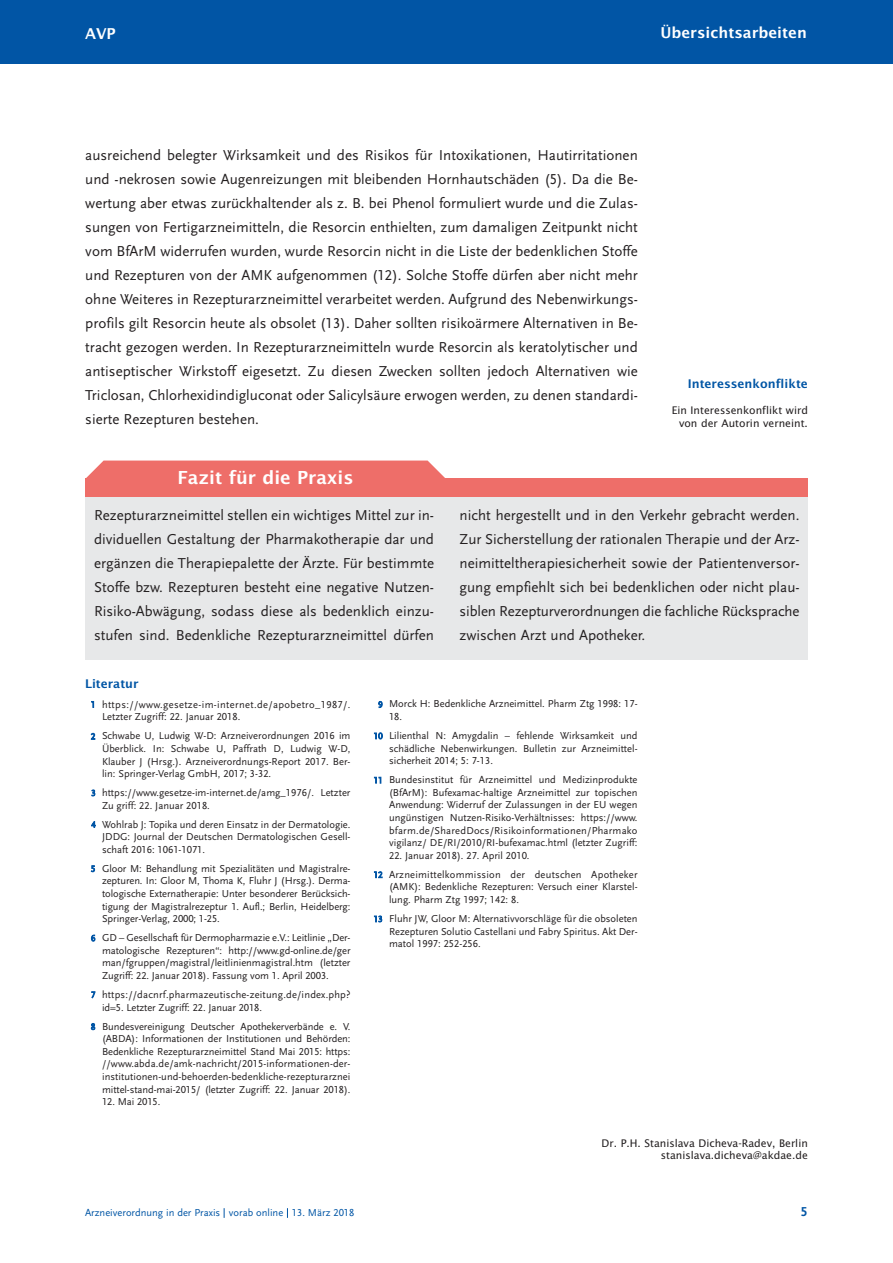
<style>
.page{position:relative;width:893px;height:1263px;background:#fff}
.page>*{position:absolute;margin:0;border:0;box-sizing:border-box;transform-origin:0 0}
.t1{font:600 18px "Lucida Sans";color:#fff}
.t2{font:15px/24px "Scala Sans LF";color:#231f20;text-align:justify}
.t3{font:600 15px "Lucida Sans";color:#fff}
.t4{font:700 13.5px "Scala Sans LF";color:#0155a5}
.t5{font:600 12px "Lucida Sans";color:#0155a5}
.t6{font:10.5px/12.6px "Scala Sans LF";color:#231f20;text-align:justify}
.t7{font:10.5px/12.6px "Scala Sans LF";letter-spacing:.02em;color:#231f20}
.t8{font:10.5px/12.6px "Lucida Sans";color:#231f20;text-align:right}
.t9{font:10.5px/12.6px "Scala Sans LF";letter-spacing:.035em;color:#231f20}
.t10{font:10.5px "Scala Sans LF";color:#0155a5}
.s1{font-size:9px;color:#0155a5}
</style>
<div class="page">
<div style="left:0;top:0;width:892px;height:64px;background:#0155a5"></div>
<div style="left:85px;top:478px;width:723px;height:19px;background:#ee6e69"></div>
<div style="left:86px;top:497px;width:722px;height:162px;background:#e7e8e9"></div>
<div style="left:86px;top:461px;width:359px;height:17px;background:#ee6e69"></div>
<h2 class="t3" style="left:85px;top:25px;width:32px">AVP</h2>
<h2 class="t3" style="left:660px;top:24px;width:148px">Übersichtsarbeiten</h2>
<p class="t2" style="left:85px;top:143px;width:554px">ausreichend belegter Wirksamkeit und des Risikos für Intoxikationen, Hautirritationen und -nekrosen sowie Augenreizungen mit bleibenden Hornhautschäden (5). Da die Be&shy;wertung aber etwas zurückhaltender als z. B. bei Phenol formuliert wurde und die Zulas&shy;sungen von Fertigarzneimitteln, die Resorcin enthielten, zum damaligen Zeitpunkt nicht vom BfArM widerrufen wurden, wurde Resorcin nicht in die Liste der bedenklichen Stoffe und Rezepturen von der AMK aufgenommen (12). Solche Stoffe dürfen aber nicht mehr ohne Weiteres in Rezepturarzneimittel verarbeitet werden. Aufgrund des Nebenwirkungs&shy;profils gilt Resorcin heute als obsolet (13). Daher sollten risikoärmere Alternativen in Be&shy;tracht gezogen werden. In Rezepturarzneimitteln wurde Resorcin als keratolytischer und antiseptischer Wirkstoff eigesetzt. Zu diesen Zwecken sollten jedoch Alternativen wie Triclosan, Chlorhexidindigluconat oder Salicylsäure erwogen werden, zu denen standardi&shy;sierte Rezepturen bestehen.</p>
<h1 class="t1" style="left:178px;top:467px;width:177px">Fazit für die Praxis</h1>
<p class="t5" style="left:688px;top:377px;width:122px">Interessenkonflikte</p>
<p class="t8" style="left:672px;top:404px;width:138px">Ein Interessenkonflikt wird von der Autorin verneint.</p>
<p class="t2" style="left:94px;top:503px;width:341px">Rezepturarzneimittel stellen ein wichtiges Mittel zur in&shy;dividuellen Gestaltung der Pharmakotherapie dar und ergänzen die Therapiepalette der Ärzte. Für bestimmte Stoffe bzw. Rezepturen besteht eine negative Nutzen-Risiko-Abwägung, sodass diese als bedenklich einzu&shy;stufen sind. Bedenkliche Rezepturarzneimittel dürfen</p>
<p class="t2" style="left:460px;top:503px;width:341px">nicht hergestellt und in den Verkehr gebracht werden.<br>Zur Sicherstellung der rationalen Therapie und der Arz&shy;neimitteltherapiesicherheit sowie der Patientenversor&shy;gung empfiehlt sich bei bedenklichen oder nicht plau&shy;siblen Rezepturverordnungen die fachliche Rücksprache zwischen Arzt und Apotheker.</p>
<p class="t5" style="left:85px;top:677px;width:55px">Literatur</p>
<p class="t9" style="left:102px;top:698px;width:250px;text-indent:-11px"><span class="s1">1</span> https://www.gesetze-im-internet.de/apobetro_1987/.<br>Letzter Zugriff: 22. Januar 2018.</p>
<p class="t6" style="left:102px;top:730px;width:250px;text-indent:-11px"><span class="s1">2</span> Schwabe U, Ludwig W-D: Arzneiverordnungen 2016 im Überblick. In: Schwabe U, Paffrath D, Ludwig W-D, Klauber J (Hrsg.). Arzneiverordnungs-Report 2017. Ber&shy;lin: Springer-Verlag GmbH, 2017; 3-32.</p>
<p class="t6" style="left:102px;top:786px;width:250px;text-indent:-11px"><span class="s1">3</span> https://www.gesetze-im-internet.de/amg_1976/. Letzter<br>Zu griff: 22. Januar 2018.</p>
<p class="t6" style="left:102px;top:818px;width:250px;text-indent:-11px"><span class="s1">4</span> Wohlrab J: Topika und deren Einsatz in der Dermatologie.<br>JDDG: Journal der Deutschen Dermatologischen Gesell&shy;schaft 2016: 1061-1071.</p>
<p class="t6" style="left:102px;top:862px;width:250px;text-indent:-11px"><span class="s1">5</span> Gloor M: Behandlung mit Spezialitäten und Magistralre&shy;zepturen. In: Gloor M, Thoma K, Fluhr J (Hrsg.). Derma&shy;tologische Externatherapie: Unter besonderer Berücksich&shy;tigung der Magistralrezeptur 1. Aufl.; Berlin, Heidelberg:<br>Springer-Verlag, 2000; 1-25.</p>
<p class="t6" style="left:102px;top:932px;width:250px;text-indent:-11px"><span class="s1">6</span> GD – Gesellschaft für Dermopharmazie e.V.: Leitlinie „Der&shy;matologische Rezepturen“: http://www.gd-online.de/ger man/fgruppen/magistral/leitlinienmagistral.htm (letzter Zugriff: 22. Januar 2018). Fassung vom 1. April 2003.</p>
<p class="t7" style="left:102px;top:988px;width:250px;text-indent:-11px"><span class="s1">7</span> https://dacnrf.pharmazeutische-zeitung.de/index.php? id=5. Letzter Zugriff: 22. Januar 2018.</p>
<p class="t6" style="left:102px;top:1020px;width:250px;text-indent:-11px"><span class="s1">8</span> Bundesvereinigung Deutscher Apothekerverbände e. V. (ABDA): Informationen der Institutionen und Behörden:<br>Bedenkliche Rezepturarzneimittel Stand Mai 2015: https: //www.abda.de/amk-nachricht/2015-informationen-der&shy;institutionen-und-behoerden-bedenkliche-rezepturarznei mittel-stand-mai-2015/ (letzter Zugriff: 22. Januar 2018).</p>
<p class="t6" style="left:102px;top:1096px;width:60px">12. Mai 2015.</p>
<p class="t10" style="left:85px;top:1207px;width:271px">Arzneiverordnung in der Praxis vorab online 13. März 2018</p>
<p class="t6" style="left:389px;top:698px;width:250px;text-indent:-11px"><span class="s1">9</span> Morck H: Bedenkliche Arzneimittel. Pharm Ztg 1998: 17-<br>18.</p>
<p class="t6" style="left:389px;top:729px;width:250px;text-indent:-15px"><span class="s1">10</span> Lilienthal N: Amygdalin – fehlende Wirksamkeit und schädliche Nebenwirkungen. Bulletin zur Arzneimittel&shy;sicherheit 2014; 5: 7-13.</p>
<p class="t6" style="left:389px;top:774px;width:250px;text-indent:-15px"><span class="s1">11</span> Bundesinstitut für Arzneimittel und Medizinprodukte (BfArM): Bufexamac-haltige Arzneimittel zur topischen Anwendung: Widerruf der Zulassungen in der EU wegen ungünstigen Nutzen-Risiko-Verhältnisses: https://www. bfarm.de/SharedDocs/Risikoinformationen/Pharmako vigilanz/ DE/RI/2010/RI-bufexamac.html (letzter Zugriff:</p>
<p class="t7" style="left:374px;top:846px;width:265px;line-height:19px;text-indent:15px">22. Januar 2018). 27. April 2010.<br><span class="s1">12</span> Arzneimittelkommission der deutschen Apotheker</p>
<p class="t6" style="left:389px;top:881px;width:250px">(AMK): Bedenkliche Rezepturen: Versuch einer Klarstel&shy;lung. Pharm Ztg 1997; 142: 8.</p>
<p class="t6" style="left:389px;top:912px;width:250px;text-indent:-15px"><span class="s1">13</span> Fluhr JW, Gloor M: Alternativvorschläge für die obsoleten Rezepturen Solutio Castellani und Fabry Spiritus. Akt Der&shy;matol 1997: 252-256.</p>
<p class="t8" style="left:601px;top:1137px;width:208px">Dr. P.H. Stanislava Dicheva-Radev, Berlin stanislava.dicheva@akdae.de</p>
<p class="t4" style="left:801px;top:1204px;width:8px">5</p>
</div>
